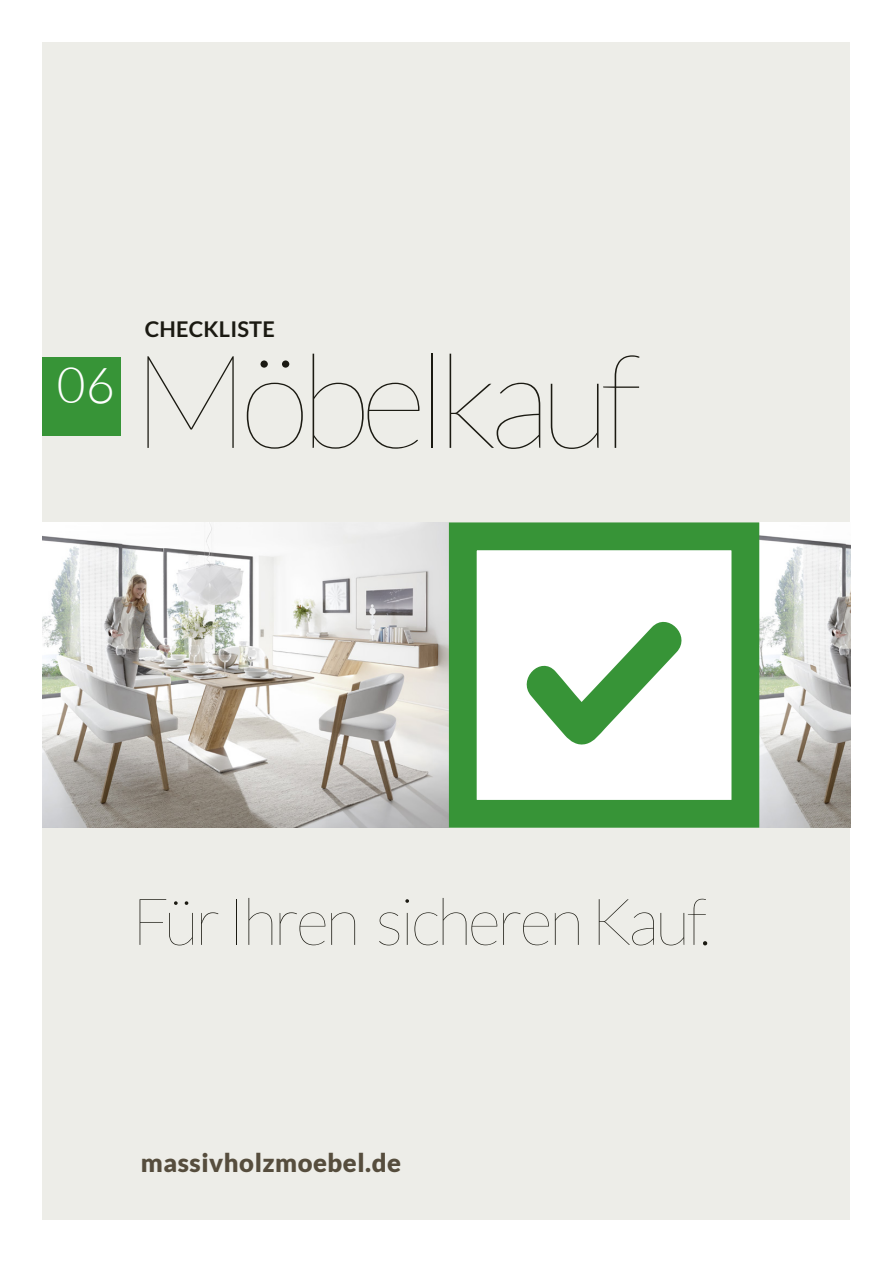
<style>
.page{position:relative;width:893px;height:1263px;background:#fff}
.page>*{position:absolute;margin:0;border:0;box-sizing:border-box;transform-origin:0 0}
.t1{font:100 130.8px "Lato";letter-spacing:-.07em;color:#1b1a12}
.t2{font:100 65.25px "Lato";letter-spacing:-.05em;color:#1b1a12}
.t3{font:300 49.65px "Lato";color:#fff}
.t4{font:900 25.65px "Lato";letter-spacing:.02em;color:#564d3d}
.t5{font:700 21.75px "Lato";letter-spacing:.01em;color:#1b1a12}
</style>
<div class="page">
<div style="left:43px;top:43px;width:807px;height:1177px;background:#edede8"></div>
<img style="left:43px;top:523px;width:406px;height:304px">
<img style="left:759px;top:523px;width:91px;height:304px">
<div style="left:449px;top:522px;width:310px;height:306px;background:#fff;border:28px solid #379437"></div>
<div style="left:43px;top:357px;width:78px;height:78px;background:#379437"></div>
<svg style="left:526px;top:621px;width:156px;height:124px"></svg>
<p class="t3" style="left:57px;top:359px;width:60px">06</p>
<p class="t5" style="left:145px;top:317px;width:132px">CHECKLISTE</p>
<h1 class="t1" style="left:132px;top:333px;width:511px">Möbelkauf</h1>
<p class="t2" style="left:132px;top:887px;width:581px">Für Ihren sicheren Kauf.</p>
<p class="t4" style="left:141px;top:1147px;width:262px">massivholzmoebel.de</p>
</div>
